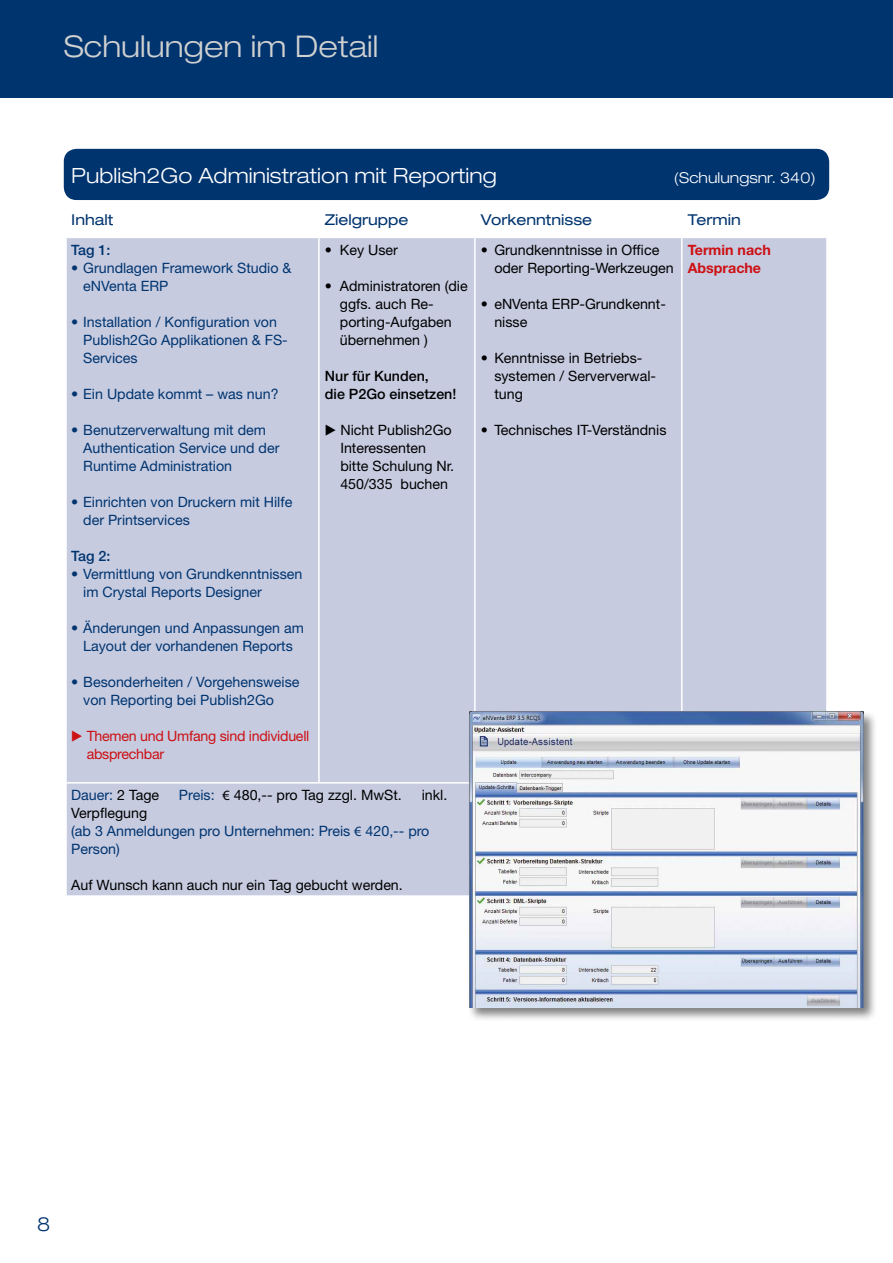
<style>
.page{position:relative;width:893px;height:1263px;background:#fff}
.page>*{position:absolute;margin:0;border:0;box-sizing:border-box;transform-origin:0 0}
.t1{font:300 expanded 30px "Helvetica Neue";letter-spacing:.005em;color:#cfd0d0}
.t2{font:300 expanded 21px "Helvetica Neue";letter-spacing:.005em;color:#fff}
.t3{font:300 expanded 19.5px "Helvetica Neue";color:#00346f}
.t4{font:expanded 15px "Helvetica Neue";color:#00346f}
.t5{font:300 expanded 15px "Helvetica Neue";letter-spacing:.005em;color:#fff}
.t6{font:14.25px/18px "Helvetica Neue";color:#00346f}
.t7{font:14.25px/18px "Helvetica Neue";color:#000}
.t8{font:14.25px/18px "Helvetica Neue";letter-spacing:-.02em;color:#cd1013}
.t9{font:500 14.25px/18px "Helvetica Neue";color:#000}
.t10{font:700 14.25px/18px "Helvetica Neue";color:#cd1013}
.t11{font:500 14.25px "Helvetica Neue";letter-spacing:-.05em;color:#00346f}
.s1{color:#000}
.s2{color:#00346f}
.s3{font-family:"Myriad Pro"}
</style>
<div class="page">
<div style="left:0;top:0;width:893px;height:98px;background:#00346f"></div>
<div style="left:64px;top:149px;width:765px;height:51px;background:#00346f;border-radius:13px"></div>
<div style="left:67px;top:238px;width:759px;height:657px;background:#c6cbe0"></div>
<hr style="left:318px;top:238px;width:2px;height:544px;background:#fff">
<hr style="left:474px;top:238px;width:2px;height:544px;background:#fff">
<hr style="left:681px;top:238px;width:1px;height:544px;background:#fff">
<hr style="left:67px;top:782px;width:252px;height:1px;background:#fff">
<hr style="left:319px;top:782px;width:156px;height:1px;background:#fff">
<div style="left:467px;top:710px;width:411px;height:312px;background:#000;opacity:.5"></div>
<img style="left:470px;top:712px;width:394px;height:296px">
<svg style="left:72px;top:731px;width:10px;height:11px"></svg>
<svg style="left:326px;top:425px;width:10px;height:11px"></svg>
<h1 class="t1" style="left:64px;top:29px;width:316px">Schulungen im Detail</h1>
<h2 class="t2" style="left:71px;top:163px;width:427px">Publish2Go Administration mit Reporting</h2>
<p class="t5" style="left:674px;top:168px;width:143px">(Schulungsnr. 340)</p>
<p class="t4" style="left:71px;top:210px;width:44px">Inhalt</p>
<p class="t4" style="left:325px;top:210px;width:85px">Zielgruppe</p>
<p class="t4" style="left:481px;top:210px;width:113px">Vorkenntnisse</p>
<p class="t4" style="left:688px;top:210px;width:55px">Termin</p>
<p class="t11" style="left:71px;top:242px;width:41px">Tag 1:</p>
<p class="t6" style="left:83px;top:259px;width:210px;text-indent:-12px">• Grundlagen Framework Studio &amp; eNVenta ERP</p>
<p class="t6" style="left:83px;top:313px;width:206px;text-indent:-12px">• Installation / Konfiguration von<br>Publish2Go Applikationen &amp; FS-<br>Services</p>
<p class="t6" style="left:71px;top:385px;width:209px">• Ein Update kommt – was nun?</p>
<p class="t6" style="left:83px;top:421px;width:198px;text-indent:-12px">• Benutzerverwaltung mit dem<br>Authentication Service und der<br>Runtime Administration</p>
<p class="t6" style="left:83px;top:493px;width:211px;text-indent:-12px">• Einrichten von Druckern mit Hilfe der Printservices</p>
<p class="t11" style="left:71px;top:548px;width:41px">Tag 2:</p>
<p class="t6" style="left:83px;top:565px;width:221px;text-indent:-12px">• Vermittlung von Grundkenntnissen im Crystal Reports Designer</p>
<p class="t6" style="left:71px;top:619px;width:234px;text-align:center">• Änderungen und Anpassungen am<br>Layout der vorhandenen Reports</p>
<p class="t6" style="left:83px;top:673px;width:218px;text-indent:-12px">• Besonderheiten / Vorgehensweise von Reporting bei Publish2Go</p>
<p class="t8" style="left:87px;top:727px;width:224px">Themen und Umfang sind individuell absprechbar</p>
<p class="t7" style="left:494px;top:241px;width:181px;text-indent:-13px">• Grundkenntnisse in Office oder Reporting-Werkzeugen</p>
<p class="t7" style="left:494px;top:295px;width:173px;text-indent:-13px">• eNVenta ERP-Grundkennt&shy;nisse</p>
<p class="t7" style="left:494px;top:349px;width:163px;text-indent:-13px">• Kenntnisse in Betriebs&shy;systemen / Serververwal&shy;tung</p>
<p class="t7" style="left:481px;top:421px;width:187px">• Technisches IT-Verständnis</p>
<p class="t10" style="left:688px;top:241px;width:85px">Termin nach<br>Absprache</p>
<p class="t7" style="left:325px;top:241px;width:75px">• Key User</p>
<p class="t7" style="left:340px;top:277px;width:129px;text-indent:-15px">• Administratoren (die ggfs. auch Re&shy;porting-Aufgaben übernehmen )</p>
<p class="t9" style="left:325px;top:367px;width:133px">Nur für Kunden,<br>die P2Go einsetzen!</p>
<p class="t7" style="left:340px;top:421px;width:115px">Nicht Publish2Go<br>Interessenten bitte Schulung Nr.<br>450/335 buchen</p>
<p class="t6" style="left:71px;top:786px;width:89px">Dauer: <span class="s1">2 Tage</span></p>
<p class="t7" style="left:179px;top:786px;width:224px"><span class="s2">Preis:</span> <span class="s3">€</span> 480,-- pro Tag zzgl. MwSt.</p>
<p class="t7" style="left:422px;top:786px;width:27px">inkl.</p>
<p class="t6" style="left:71px;top:804px;width:360px"><span class="s1">Verpflegung<br></span>(ab 3 Anmeldungen pro Unternehmen: Preis <span class="s3">€</span> 420,-- pro<br>Person)</p>
<p class="t7" style="left:71px;top:876px;width:333px">Auf Wunsch kann auch nur ein Tag gebucht werden.</p>
<h3 class="t3" style="left:37px;top:1212px;width:15px">8</h3>
</div>
